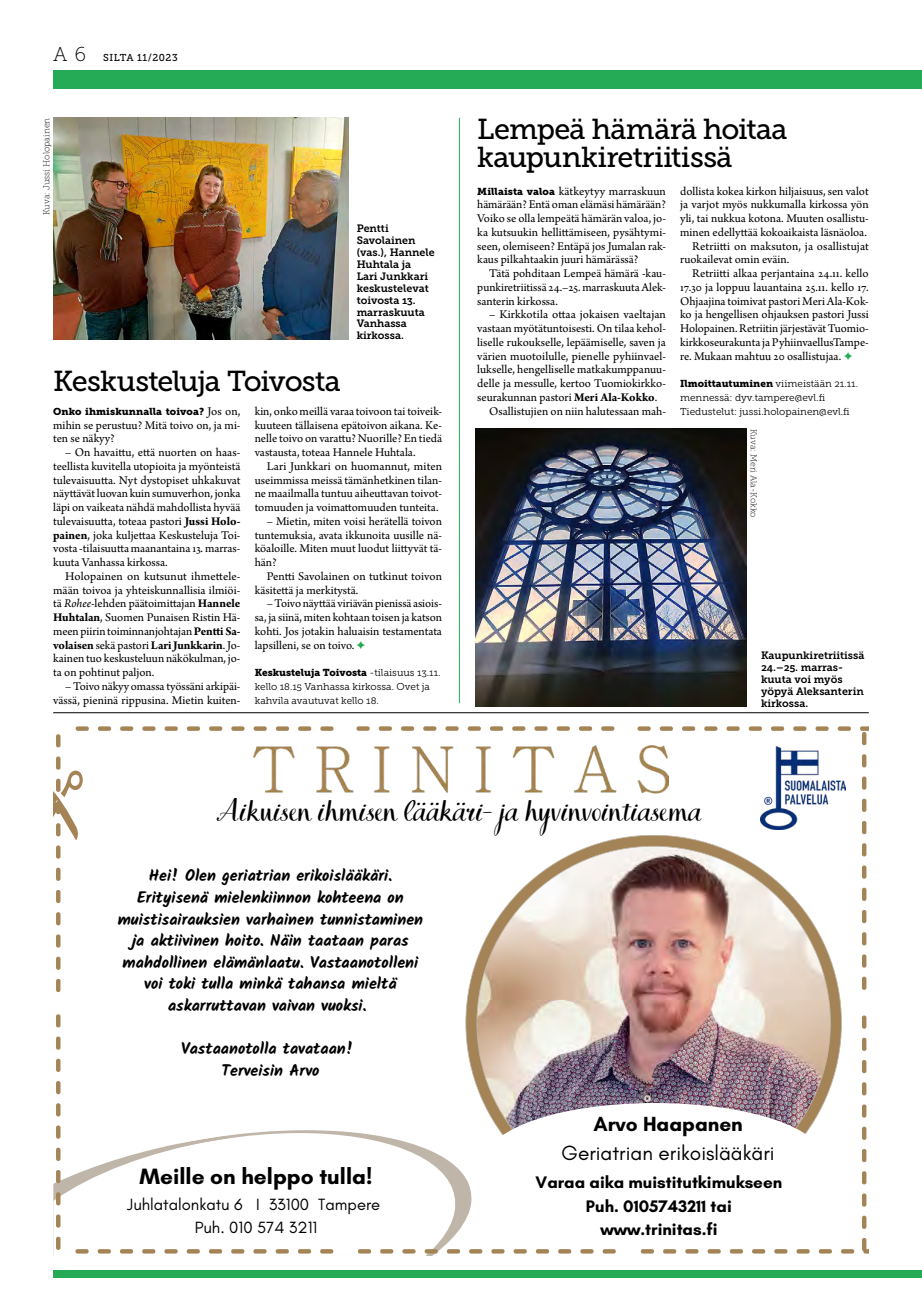
<style>
.page{position:relative;width:922px;height:1312px;background:#fff}
.page>*{position:absolute;margin:0;border:0;box-sizing:border-box;transform-origin:0 0}
.t1{font:32.62px "Books Script";color:#000001}
.t2{font:28.75px/27.9px "Museo Slab 500";letter-spacing:-.025em;color:#000}
.t3{font:700 22.62px "Glacial Indifference";color:#000001}
.t4{font:20.75px "Glacial Indifference";color:#000001}
.t5{font:700 20.75px "Glacial Indifference";color:#000001}
.t6{font:700 17px/23.5px "Glacial Indifference";color:#000001;text-align:center}
.t7{font:16.5px "Glacial Indifference";color:#000001}
.t8{font:700 16px/21.5px "Kalam";color:#000001;text-align:center}
.t9{font:12.5px/13.8px "Arno Pro";color:#000;text-align:justify}
.t10{font:10.62px/11.9px "Museo Slab 700";color:#000}
.t11{font:10px/13.8px "Museo Slab 300";color:#000}
.t12{font:10px "Museo Slab 900";color:#000}
.t13{font:10px "Museo Slab 500";letter-spacing:.03em;color:#000}
.t14{font:8.75px "Museo Slab 100";color:#000}
.s1{font-family:"Museo Slab 100";font-size:20px}
.s2{font-family:"Arno Pro";font-size:12.5px}
.s3{font-weight:700}
.s4{font-style:italic}
.s5{color:#25ab55}
.s6{font-family:"Museo Slab 300"}
.s7{font-family:"Museo Slab 900";font-size:10px}
.s8{font-family:"Museo Slab 900"}
</style>
<div class="page">
<div style="left:53px;top:1269px;width:868px;height:7px;background:#25ab55"></div>
<div style="left:53px;top:70px;width:868px;height:19px;background:#25ab55"></div>
<img style="left:475px;top:428px;width:271px;height:278px">
<img style="left:53px;top:118px;width:295px;height:221px">
<hr style="left:53px;top:712px;width:815px;height:1px;background:#000">
<hr style="left:459px;top:118px;width:1px;height:585px;background:#25ab55">
<svg style="left:356px;top:726px;width:259px;height:4px"></svg>
<img style="left:334px;top:745px;width:283px;height:48px">
<svg style="left:53px;top:726px;width:281px;height:266px"></svg>
<svg style="left:53px;top:1132px;width:304px;height:123px"></svg>
<svg style="left:56px;top:1014px;width:4px;height:241px"></svg>
<svg style="left:75px;top:1248px;width:259px;height:5px"></svg>
<svg style="left:465px;top:835px;width:376px;height:179px"></svg>
<svg style="left:636px;top:726px;width:232px;height:264px"></svg>
<img style="left:357px;top:1014px;width:511px;height:241px">
<img style="left:760px;top:746px;width:85px;height:83px">
<p class="t13" style="left:53px;top:52px;width:126px"><span class="s1">A 6</span> SILTA 11/2023</p>
<p class="t14" style="left:42px;top:215px;width:99px;rotate:-90deg">Kuva: Jussi Holopainen</p>
<p class="t10" style="left:356px;top:223px;width:80px">Pentti<br>Savolainen (vas.), Hannele<br>Huhtala ja<br>Lari Junkkari keskustelevat toivosta 13. marraskuuta<br>Vanhassa kirkossa.</p>
<h2 class="t2" style="left:53px;top:367px;width:289px">Keskusteluja Toivosta</h2>
<p class="t12" style="left:53px;top:405px;width:189px">Onko ihmiskunnalla toivoa? <span class="s2">Jos on,</span></p>
<p class="t9" style="left:53px;top:418px;width:189px">mihin se perustuu? Mitä toivo on, ja mi&shy;ten se näkyy?</p>
<p class="t9" style="left:53px;top:446px;width:189px;text-indent:12px">– On havaittu, että nuorten on haas&shy;teellista kuvitella utopioita ja myönteistä tulevaisuutta. Nyt dystopiset uhkakuvat näyttävät luovan kuin sumuverhon, jonka läpi on vaikeata nähdä mahdollista hyvää tulevaisuutta, toteaa pastori <span class="s3">Jussi Holo&shy;painen</span>, joka kuljettaa Keskusteluja Toi&shy;vosta -tilaisuutta maanantaina 13. marras&shy;kuuta Vanhassa kirkossa.</p>
<p class="t9" style="left:53px;top:570px;width:189px;text-indent:12px">Holopainen on kutsunut ihmettele&shy;mään toivoa ja yhteiskunnallisia ilmiöi&shy;tä <span class="s4">Rohee</span>-lehden päätoimittajan <span class="s3">Hannele Huhtalan</span>, Suomen Punaisen Ristin Hä&shy;meen piirin toiminnanjohtajan <span class="s3">Pentti Sa&shy;volaisen</span> sekä pastori <span class="s3">Lari Junkkarin</span>. Jo&shy;kainen tuo keskusteluun näkökulman, jo&shy;ta on pohtinut paljon.</p>
<p class="t9" style="left:53px;top:680px;width:189px;text-align:right">– Toivo näkyy omassa työssäni arkipäi&shy;vässä, pieninä rippusina. Mietin kuiten-</p>
<p class="t9" style="left:255px;top:405px;width:189px">kin, onko meillä varaa toivoon tai toiveik&shy;kuuteen tällaisena epätoivon aikana. Ke&shy;nelle toivo on varattu? Nuorille? En tiedä vastausta, toteaa Hannele Huhtala.</p>
<p class="t9" style="left:255px;top:460px;width:189px;text-indent:12px">Lari Junkkari on huomannut, miten useimmissa meissä tämänhetkinen tilan&shy;ne maailmalla tuntuu aiheuttavan toivot&shy;tomuuden ja voimattomuuden tunteita.</p>
<p class="t9" style="left:255px;top:515px;width:189px;text-indent:12px">– Mietin, miten voisi herätellä toivon tuntemuksia, avata ikkunoita uusille nä&shy;köaloille. Miten muut luodut liittyvät tä&shy;hän?</p>
<p class="t9" style="left:255px;top:570px;width:189px;text-indent:12px">Pentti Savolainen on tutkinut toivon käsitettä ja merkitystä.</p>
<p class="t9" style="left:255px;top:597px;width:189px;text-indent:12px">– Toivo näyttää viriävän pienissä asiois&shy;sa, ja siinä, miten kohtaan toisen ja katson kohti. Jos jotakin haluaisin testamentata lapsilleni, se on toivo. <span class="s5">✦</span></p>
<p class="t12" style="left:255px;top:666px;width:187px">Keskusteluja Toivosta <span class="s6">-tilaisuus 13.11.</span></p>
<p class="t11" style="left:255px;top:679px;width:177px">kello 18.15 Vanhassa kirkossa. Ovet ja kahvila avautuvat kello 18.</p>
<h2 class="t2" style="left:477px;top:116px;width:312px">Lempeä hämärä hoitaa kaupunkiretriitissä</h2>
<p class="t9" style="left:477px;top:185px;width:190px"><span class="s7">Millaista valoa</span> kätkeytyy marraskuun hämärään? Entä oman elämäsi hämärään?<br>Voiko se olla lempeätä hämärän valoa, jo&shy;ka kutsuukin hellittämiseen, pysähtymi&shy;seen, olemiseen? Entäpä jos Jumalan rak&shy;kaus pilkahtaakin juuri hämärässä?</p>
<p class="t9" style="left:477px;top:267px;width:190px;text-indent:12px">Tätä pohditaan Lempeä hämärä -kau&shy;punkiretriitissä 24.–25. marraskuuta Alek&shy;santerin kirkossa.</p>
<p class="t9" style="left:489px;top:308px;width:178px">– Kirkkotila ottaa jokaisen vaeltajan</p>
<p class="t9" style="left:477px;top:322px;width:190px">vastaan myötätuntoisesti. On tilaa kehol-</p>
<p class="t9" style="left:477px;top:336px;width:190px">liselle rukoukselle, lepäämiselle, saven ja</p>
<p class="t9" style="left:477px;top:350px;width:190px">värien muotoilulle, pienelle pyhiinvael-</p>
<p class="t9" style="left:477px;top:363px;width:190px">lukselle, hengelliselle matkakumppanuu-</p>
<p class="t9" style="left:477px;top:377px;width:190px">delle ja messulle, kertoo Tuomiokirkko-</p>
<p class="t9" style="left:477px;top:391px;width:181px">seurakunnan pastori <span class="s3">Meri Ala-Kokko</span>.</p>
<p class="t9" style="left:489px;top:405px;width:178px">Osallistujien on niin halutessaan mah-</p>
<p class="t9" style="left:680px;top:185px;width:190px">dollista kokea kirkon hiljaisuus, sen valot</p>
<p class="t9" style="left:680px;top:198px;width:190px">ja varjot myös nukkumalla kirkossa yön</p>
<p class="t9" style="left:680px;top:212px;width:190px">yli, tai nukkua kotona. Muuten osallistu-</p>
<p class="t9" style="left:680px;top:226px;width:188px">minen edellyttää kokoaikaista läsnäoloa.</p>
<p class="t9" style="left:692px;top:240px;width:178px">Retriitti on maksuton, ja osallistujat</p>
<p class="t9" style="left:680px;top:253px;width:111px">ruokailevat omin eväin.</p>
<p class="t9" style="left:692px;top:267px;width:178px">Retriitti alkaa perjantaina 24.11. kello</p>
<p class="t9" style="left:680px;top:281px;width:190px">17.30 ja loppuu lauantaina 25.11. kello 17.</p>
<p class="t9" style="left:680px;top:295px;width:190px">Ohjaajina toimivat pastori Meri Ala-Kok-</p>
<p class="t9" style="left:680px;top:308px;width:190px">ko ja hengellisen ohjauksen pastori Jussi</p>
<p class="t9" style="left:680px;top:322px;width:190px">Holopainen. Retriitin järjestävät Tuomio-</p>
<p class="t9" style="left:680px;top:336px;width:190px">kirkkoseurakunta ja PyhiinvaellusTampe-</p>
<p class="t9" style="left:680px;top:350px;width:174px">re. Mukaan mahtuu 20 osallistujaa. <span class="s5">✦</span></p>
<p class="t11" style="left:680px;top:377px;width:179px"><span class="s8">Ilmoittautuminen</span> viimeistään 21.11. mennessä: dyv.tampere@evl.fi<br>Tiedustelut: jussi.holopainen@evl.fi</p>
<p class="t14" style="left:758px;top:428px;width:90px;rotate:90deg">Kuva: Meri Ala-Kokko</p>
<p class="t10" style="left:760px;top:649px;width:105px">Kaupunkiretriitissä<br>24.–25. marras&shy;kuuta voi myös yöpyä Aleksanterin kirkossa.</p>
<h1 class="t1" style="left:220px;top:790px;width:483px">Aikuisen ihmisen lääkäri- ja hyvinvointiasema</h1>
<p class="t8" style="left:118px;top:864px;width:307px">Hei! Olen geriatrian erikoislääkäri.<br>Erityisenä mielenkiinnon kohteena on muistisairauksien varhainen tunnistaminen ja aktiivinen hoito. Näin taataan paras mahdollinen elämänlaatu. Vastaanotolleni voi toki tulla minkä tahansa mieltä askarruttavan vaivan vuoksi.</p>
<p class="t8" style="left:181px;top:1037px;width:174px">Vastaanotolla tavataan!<br>Terveisin Arvo</p>
<h3 class="t5" style="left:593px;top:1110px;width:151px">Arvo Haapanen</h3>
<h3 class="t4" style="left:561px;top:1141px;width:214px">Geriatrian erikoislääkäri</h3>
<h3 class="t3" style="left:139px;top:1162px;width:234px">Meille on helppo tulla!</h3>
<h3 class="t6" style="left:535px;top:1170px;width:248px">Varaa aika muistitutkimukseen<br>Puh. 0105743211 tai www.trinitas.fi</h3>
<h3 class="t7" style="left:127px;top:1195px;width:254px">Juhlatalonkatu 6 I 33100 Tampere</h3>
<h3 class="t7" style="left:195px;top:1217px;width:124px">Puh. 010 574 3211</h3>
</div>
